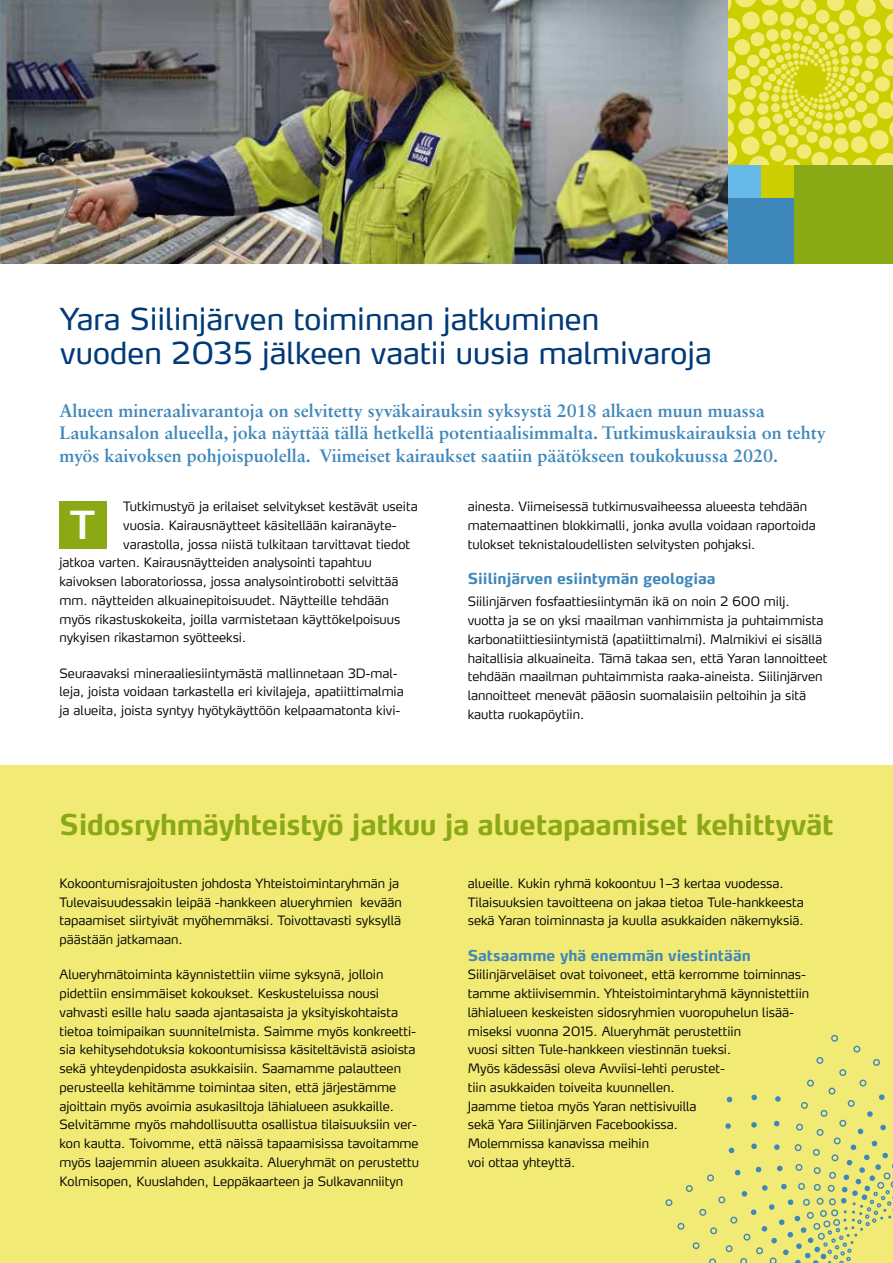
<style>
.page{position:relative;width:893px;height:1263px;background:#fff}
.page>*{position:absolute;margin:0;border:0;box-sizing:border-box;transform-origin:0 0}
.t1{font:600 38.25px "Yara Max LF";color:#fff}
.t2{font:30px/34.5px "Yara Max LF";color:#003a78}
.t3{font:700 28.5px "Yara Max LF";letter-spacing:-.01em;color:#8ba915}
.t4{font:700 18px/22.5px "Sabon LT Std";color:#3e87bb}
.t5{font:700 15px "Yara Max LF";color:#3e87bb}
.t6{font:300 12.75px/18.8px "Yara Max LF";color:#000}
</style>
<div class="page">
<img style="left:0;top:0;width:728px;height:264px">
<div style="left:794px;top:165px;width:99px;height:99px;background:#8ba915"></div>
<svg style="left:728px;top:0;width:165px;height:165px;background:#dfdc3d"></svg>
<div style="left:728px;top:198px;width:66px;height:66px;background:#3e87bb"></div>
<div style="left:728px;top:165px;width:33px;height:33px;background:#67b9e8"></div>
<div style="left:761px;top:165px;width:33px;height:33px;background:#cdce00"></div>
<div style="left:0;top:765px;width:893px;height:498px;background:#f1ea75"></div>
<div style="left:60px;top:501px;width:47px;height:48px;background:#8ba915"></div>
<svg style="left:0;top:25px;width:9px;height:35px"></svg>
<svg style="left:0;top:101px;width:8px;height:39px"></svg>
<svg style="left:666px;top:1035px;width:227px;height:228px"></svg>
<h2 class="t2" style="left:60px;top:301px;width:653px">Yara Siilinjärven toiminnan jatkuminen<br>vuoden 2035 jälkeen vaatii uusia malmivaroja</h2>
<p class="t4" style="left:60px;top:399px;width:768px">Alueen mineraalivarantoja on selvitetty syväkairauksin syksystä 2018 alkaen muun muassa<br>Laukansalon alueella, joka näyttää tällä hetkellä potentiaalisimmalta. Tutkimuskairauksia on tehty myös kaivoksen pohjoispuolella. Viimeiset kairaukset saatiin päätökseen toukokuussa 2020.</p>
<p class="t6" style="left:123px;top:497px;width:296px">Tutkimustyö ja erilaiset selvitykset kestävät useita</p>
<p class="t6" style="left:123px;top:516px;width:275px">vuosia. Kairausnäytteet käsitellään kairanäyte-</p>
<p class="t6" style="left:123px;top:534px;width:288px">varastolla, jossa niistä tulkitaan tarvittavat tiedot</p>
<p class="t6" style="left:60px;top:553px;width:314px">jatkoa varten. Kairausnäytteiden analysointi tapahtuu</p>
<p class="t6" style="left:60px;top:572px;width:340px">kaivoksen laboratoriossa, jossa analysointirobotti selvittää</p>
<p class="t6" style="left:60px;top:591px;width:331px">mm. näytteiden alkuainepitoisuudet. Näytteille tehdään</p>
<p class="t6" style="left:60px;top:609px;width:342px">myös rikastuskokeita, joilla varmistetaan käyttökelpoisuus</p>
<p class="t6" style="left:60px;top:628px;width:188px">nykyisen rikastamon syötteeksi.</p>
<p class="t6" style="left:60px;top:663px;width:346px">Seuraavaksi mineraaliesiintymästä mallinnetaan 3D-mal&shy;leja, joista voidaan tarkastella eri kivilajeja, apatiittimalmia ja alueita, joista syntyy hyötykäyttöön kelpaamatonta kivi-</p>
<h1 class="t1" style="left:70px;top:501px;width:26px">T</h1>
<p class="t6" style="left:468px;top:497px;width:349px">ainesta. Viimeisessä tutkimusvaiheessa alueesta tehdään matemaattinen blokkimalli, jonka avulla voidaan raportoida tulokset teknistaloudellisten selvitysten pohjaksi.</p>
<p class="t5" style="left:468px;top:569px;width:249px">Siilinjärven esiintymän geologiaa</p>
<p class="t6" style="left:468px;top:592px;width:361px">Siilinjärven fosfaattiesiintymän ikä on noin 2 600 milj. vuotta ja se on yksi maailman vanhimmista ja puhtaimmista karbonatiittiesiintymistä (apatiittimalmi). Malmikivi ei sisällä haitallisia alkuaineita. Tämä takaa sen, että Yaran lannoitteet tehdään maailman puhtaimmista raaka-aineista. Siilinjärven lannoitteet menevät pääosin suomalaisiin peltoihin ja sitä kautta ruokapöytiin.</p>
<h3 class="t3" style="left:60px;top:806px;width:776px">Sidosryhmäyhteistyö jatkuu ja aluetapaamiset kehittyvät</h3>
<p class="t6" style="left:60px;top:873px;width:344px">Kokoontumisrajoitusten johdosta Yhteistoimintaryhmän ja Tulevaisuudessakin leipää -hankkeen alueryhmien kevään tapaamiset siirtyivät myöhemmäksi. Toivottavasti syksyllä päästään jatkamaan.</p>
<p class="t6" style="left:60px;top:965px;width:361px">Alueryhmätoiminta käynnistettiin viime syksynä, jolloin pidettiin ensimmäiset kokoukset. Keskusteluissa nousi vahvasti esille halu saada ajantasaista ja yksityiskohtaista tietoa toimipaikan suunnitelmista. Saimme myös konkreetti&shy;sia kehitysehdotuksia kokoontumisissa käsiteltävistä asioista sekä yhteydenpidosta asukkaisiin. Saamamme palautteen perusteella kehitämme toimintaa siten, että järjestämme ajoittain myös avoimia asukasiltoja lähialueen asukkaille.<br>Selvitämme myös mahdollisuutta osallistua tilaisuuksiin ver&shy;kon kautta. Toivomme, että näissä tapaamisissa tavoitamme myös laajemmin alueen asukkaita. Alueryhmät on perustettu Kolmisopen, Kuuslahden, Leppäkaarteen ja Sulkavanniityn</p>
<p class="t6" style="left:468px;top:873px;width:337px">alueille. Kukin ryhmä kokoontuu 1–3 kertaa vuodessa.<br>Tilaisuuksien tavoitteena on jakaa tietoa Tule-hankkeesta sekä Yaran toiminnasta ja kuulla asukkaiden näkemyksiä.</p>
<p class="t5" style="left:468px;top:946px;width:285px">Satsaamme yhä enemmän viestintään</p>
<p class="t6" style="left:468px;top:965px;width:343px">Siilinjärveläiset ovat toivoneet, että kerromme toiminnas&shy;tamme aktiivisemmin. Yhteistoimintaryhmä käynnistettiin lähialueen keskeisten sidosryhmien vuoropuhelun lisää&shy;miseksi vuonna 2015. Alueryhmät perustettiin<br>vuosi sitten Tule-hankkeen viestinnän tueksi.<br>Myös kädessäsi oleva Avviisi-lehti perustet-<br>tiin asukkaiden toiveita kuunnellen.<br>Jaamme tietoa myös Yaran nettisivuilla<br>sekä Yara Siilinjärven Facebookissa.<br>Molemmissa kanavissa meihin<br>voi ottaa yhteyttä.</p>
</div>
